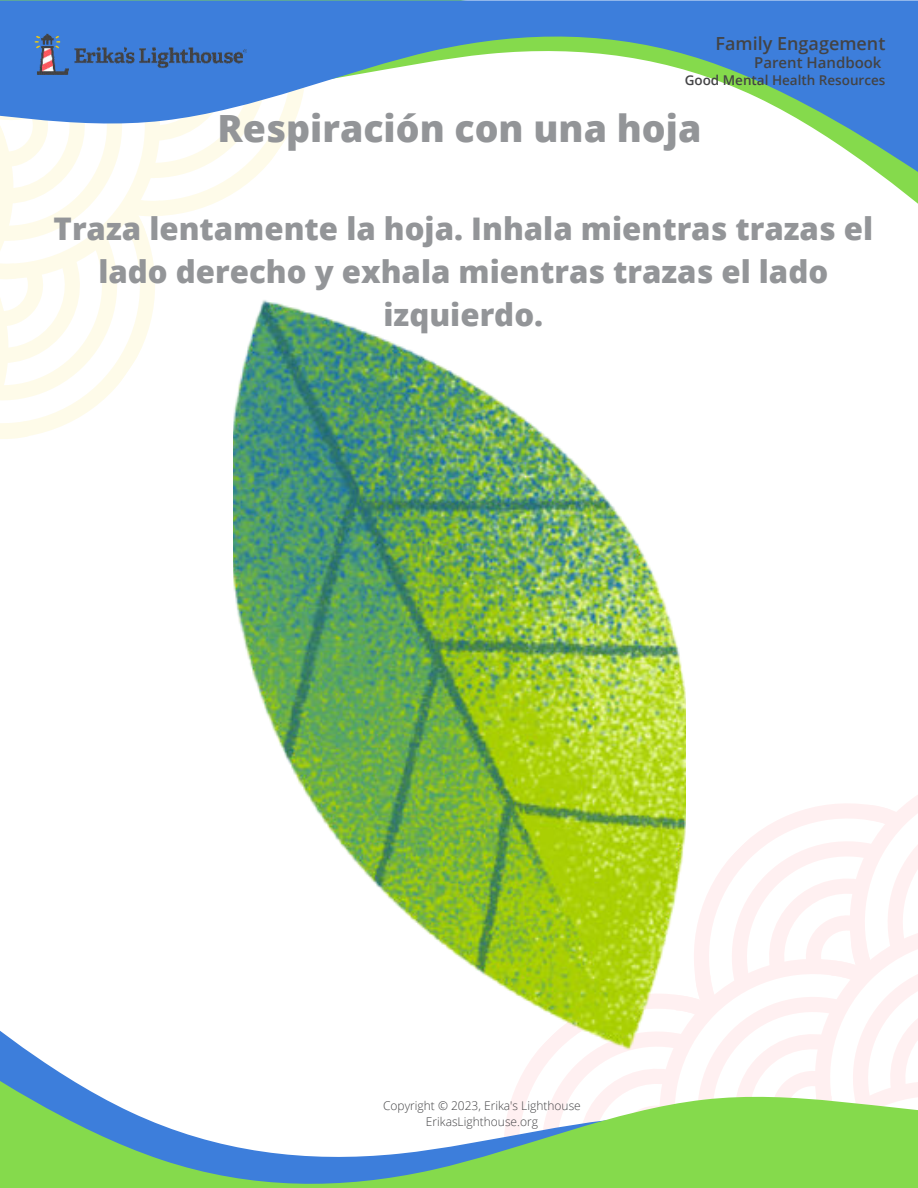
<style>
.page{position:relative;width:918px;height:1188px;background:#fff}
.page>*{position:absolute;margin:0;border:0;box-sizing:border-box;transform-origin:0 0}
.t1{font:800 37.5px "Open Sans";color:#939598}
.t2{font:800 31.2px/42.8px "Open Sans";color:#939598;text-align:center}
.t3{font:600 18px "Open Sans";color:#434345}
.t4{font:600 15px "Open Sans";color:#434345}
.t5{font:600 13.5px "Open Sans";color:#434345}
.t6{font:300 12px/15.8px "Open Sans";color:#434345;text-align:center}
</style>
<div class="page">
<svg style="left:696px;top:795px;width:222px;height:136px"></svg>
<svg style="left:0;top:279px;width:155px;height:160px"></svg>
<svg style="left:686px;top:931px;width:232px;height:79px"></svg>
<svg style="left:0;top:1010px;width:918px;height:178px"></svg>
<svg style="left:0;top:210px;width:194px;height:69px"></svg>
<svg style="left:0;top:0;width:918px;height:210px"></svg>
<img style="left:21px;top:23px;width:234px;height:62px">
<img style="left:233px;top:300px;width:453px;height:749px">
<p class="t3" style="left:716px;top:31px;width:171px">Family Engagement</p>
<p class="t4" style="left:754px;top:52px;width:129px">Parent Handbook</p>
<p class="t5" style="left:685px;top:71px;width:202px">Good Mental Health Resources</p>
<p class="t1" style="left:218px;top:100px;width:485px">Respiración con una hoja</p>
<p class="t2" style="left:54px;top:206px;width:821px">Traza lentamente la hoja. Inhala mientras trazas el lado derecho y exhala mientras trazas el lado izquierdo.</p>
<p class="t6" style="left:383px;top:1098px;width:199px">Copyright © 2023, Erika's Lighthouse<br>ErikasLighthouse.org</p>
</div>
